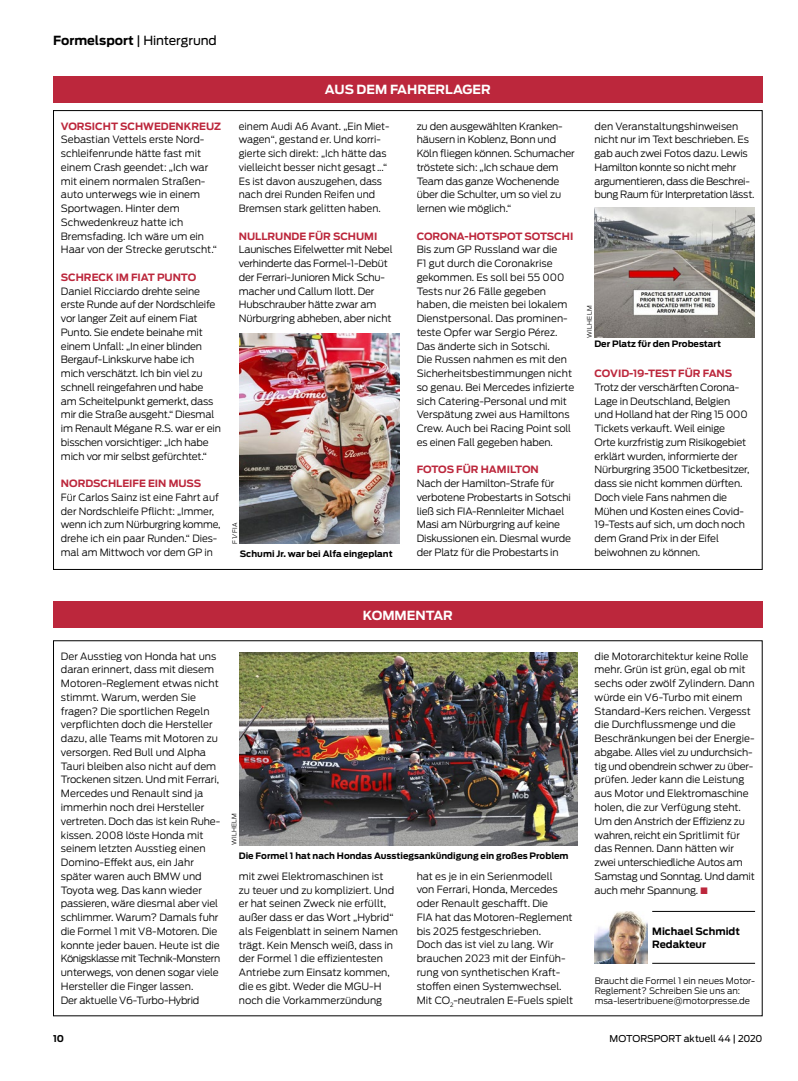
<style>
.page{position:relative;width:798px;height:1081px;background:#fff}
.page>*{position:absolute;margin:0;border:0;box-sizing:border-box;transform-origin:0 0}
.t1{font:700 12.5px "Antenna";color:#fff}
.t2{font:12.5px "Antenna";letter-spacing:-.01em;color:#000}
.t3{font:300 10px/13.8px "Antenna";letter-spacing:-.015em;color:#000}
.t4{font:700 10px "Antenna";color:#bc273c}
.t5{font:700 10px/13.8px "Antenna";color:#000}
.t6{font:9.38px "Antenna";color:#000}
.t7{font:700 9.38px "Antenna";color:#000}
.t8{font:700 8.75px "Antenna";color:#000}
.t9{font:300 8.75px/10px "Antenna";color:#000}
.t10{font:300 6.25px "Antenna";letter-spacing:.05em;color:#000}
.s1{font-weight:700}
.s2{color:#bc273c}
</style>
<div class="page">
<div style="left:53px;top:76px;width:709px;height:26px;background:#bc273c"></div>
<img style="left:594px;top:207px;width:160px;height:131px">
<img style="left:240px;top:333px;width:159px;height:210px">
<div style="left:53px;top:601px;width:709px;height:27px;background:#bc273c"></div>
<img style="left:594px;top:911px;width:53px;height:53px">
<hr style="left:652px;top:911px;width:102px;height:1px;background:#000">
<hr style="left:652px;top:963px;width:102px;height:1px;background:#000">
<img style="left:239px;top:652px;width:338px;height:193px">
<p class="t2" style="left:53px;top:33px;width:165px"><span class="s1">Formelsport</span> | Hintergrund</p>
<p class="t4" style="left:61px;top:120px;width:162px">VORSICHT SCHWEDENKREUZ</p>
<p class="t3" style="left:61px;top:133px;width:157px">Sebastian Vettels erste Nord&shy;schleifenrunde hätte fast mit einem Crash geendet: „Ich war mit einem normalen Straßen&shy;auto unterwegs wie in einem<br>Sportwagen. Hinter dem<br>Schwedenkreuz hatte ich<br>Bremsfading. Ich wäre um ein<br>Haar von der Strecke gerutscht.“</p>
<p class="t4" style="left:61px;top:271px;width:137px">SCHRECK IM FIAT PUNTO</p>
<p class="t3" style="left:61px;top:284px;width:161px">Daniel Ricciardo drehte seine erste Runde auf der Nordschleife vor langer Zeit auf einem Fiat<br>Punto. Sie endete beinahe mit einem Unfall: „In einer blinden<br>Bergauf-Linkskurve habe ich<br>mich verschätzt. Ich bin viel zu schnell reingefahren und habe am Scheitelpunkt gemerkt, dass mir die Straße ausgeht.“ Diesmal im Renault Mégane R.S. war er ein bisschen vorsichtiger: „Ich habe mich vor mir selbst gefürchtet.“</p>
<p class="t4" style="left:61px;top:477px;width:142px">NORDSCHLEIFE EIN MUSS</p>
<p class="t3" style="left:61px;top:490px;width:161px">Für Carlos Sainz ist eine Fahrt auf der Nordschleife Pflicht: „Immer, wenn ich zum Nürburgring komme, drehe ich ein paar Runden.“ Dies&shy;mal am Mittwoch vor dem GP in</p>
<p class="t1" style="left:325px;top:82px;width:167px">AUS DEM FAHRERLAGER</p>
<p class="t3" style="left:239px;top:119px;width:152px">einem Audi A6 Avant. „Ein Miet&shy;wagen“, gestand er. Und korri&shy;gierte sich direkt: „Ich hätte das vielleicht besser nicht gesagt ...“<br>Es ist davon auszugehen, dass nach drei Runden Reifen und<br>Bremsen stark gelitten haben.</p>
<p class="t4" style="left:239px;top:230px;width:140px">NULLRUNDE FÜR SCHUMI</p>
<p class="t3" style="left:239px;top:243px;width:155px">Launisches Eifelwetter mit Nebel verhinderte das Formel-1-Debüt der Ferrari-Junioren Mick Schu&shy;macher und Callum Ilott. Der<br>Hubschrauber hätte zwar am<br>Nürburgring abheben, aber nicht</p>
<p class="t10" style="left:231px;top:543px;width:22px;rotate:-90deg">F1/FIA</p>
<p class="t8" style="left:240px;top:548px;width:154px">Schumi Jr. war bei Alfa eingeplant</p>
<p class="t3" style="left:416px;top:119px;width:159px">zu den ausgewählten Kranken&shy;häusern in Koblenz, Bonn und<br>Köln fliegen können. Schumacher tröstete sich: „Ich schaue dem<br>Team das ganze Wochenende über die Schulter, um so viel zu lernen wie möglich.“</p>
<p class="t4" style="left:416px;top:230px;width:158px">CORONA-HOTSPOT SOTSCHI</p>
<p class="t3" style="left:416px;top:243px;width:159px">Bis zum GP Russland war die<br>F1 gut durch die Coronakrise gekommen. Es soll bei 55 000<br>Tests nur 26 Fälle gegeben haben, die meisten bei lokalem<br>Dienstpersonal. Das prominen&shy;teste Opfer war Sergio Pérez.<br>Das änderte sich in Sotschi.<br>Die Russen nahmen es mit den<br>Sicherheitsbestimmungen nicht so genau. Bei Mercedes infizierte sich Catering-Personal und mit<br>Verspätung zwei aus Hamiltons<br>Crew. Auch bei Racing Point soll es einen Fall gegeben haben.</p>
<p class="t4" style="left:416px;top:464px;width:123px">FOTOS FÜR HAMILTON</p>
<p class="t3" style="left:416px;top:477px;width:156px">Nach der Hamilton-Strafe für verbotene Probestarts in Sotschi ließ sich FIA-Rennleiter Michael<br>Masi am Nürburgring auf keine<br>Diskussionen ein. Diesmal wurde der Platz für die Probestarts in</p>
<p class="t3" style="left:594px;top:119px;width:161px">den Veranstaltungshinweisen nicht nur im Text beschrieben. Es gab auch zwei Fotos dazu. Lewis<br>Hamilton konnte so nicht mehr argumentieren, dass die Beschrei&shy;bung Raum für Interpretation lässt.</p>
<p class="t10" style="left:585px;top:338px;width:34px;rotate:-90deg">WILHELM</p>
<p class="t8" style="left:594px;top:338px;width:128px">Der Platz für den Probestart</p>
<p class="t4" style="left:594px;top:367px;width:139px">COVID-19-TEST FÜR FANS</p>
<p class="t3" style="left:594px;top:380px;width:156px">Trotz der verschärften Corona-<br>Lage in Deutschland, Belgien und Holland hat der Ring 15 000<br>Tickets verkauft. Weil einige<br>Orte kurzfristig zum Risikogebiet erklärt wurden, informierte der<br>Nürburgring 3500 Ticketbesitzer, dass sie nicht kommen dürften.<br>Doch viele Fans nahmen die<br>Mühen und Kosten eines Covid-<br>19-Tests auf sich, um doch noch dem Grand Prix in der Eifel beiwohnen zu können.</p>
<p class="t1" style="left:363px;top:607px;width:91px">KOMMENTAR</p>
<p class="t3" style="left:61px;top:649px;width:161px">Der Ausstieg von Honda hat uns daran erinnert, dass mit diesem<br>Motoren-Reglement etwas nicht stimmt. Warum, werden Sie fragen? Die sportlichen Regeln verpflichten doch die Hersteller dazu, alle Teams mit Motoren zu versorgen. Red Bull und Alpha<br>Tauri bleiben also nicht auf dem<br>Trockenen sitzen. Und mit Ferrari,<br>Mercedes und Renault sind ja immerhin noch drei Hersteller vertreten. Doch das ist kein Ruhe&shy;kissen. 2008 löste Honda mit seinem letzten Ausstieg einen<br>Domino-Effekt aus, ein Jahr später waren auch BMW und<br>Toyota weg. Das kann wieder passieren, wäre diesmal aber viel schlimmer. Warum? Damals fuhr die Formel 1 mit V8-Motoren. Die konnte jeder bauen. Heute ist die<br>Königsklasse mit Technik-Monstern unterwegs, von denen sogar viele<br>Hersteller die Finger lassen.<br>Der aktuelle V6-Turbo-Hybrid</p>
<p class="t10" style="left:230px;top:845px;width:34px;rotate:-90deg">WILHELM</p>
<p class="t8" style="left:239px;top:850px;width:331px">Die Formel 1 hat nach Hondas Ausstiegsankündigung ein großes Problem</p>
<p class="t3" style="left:239px;top:869px;width:161px">mit zwei Elektromaschinen ist<br>zu teuer und zu kompliziert. Und er hat seinen Zweck nie erfüllt, außer dass er das Wort „Hybrid“ als Feigenblatt in seinem Namen trägt. Kein Mensch weiß, dass in der Formel 1 die effizientesten<br>Antriebe zum Einsatz kommen, die es gibt. Weder die MGU-H noch die Vorkammerzündung</p>
<p class="t3" style="left:416px;top:869px;width:158px">hat es je in ein Serienmodell<br>von Ferrari, Honda, Mercedes oder Renault geschafft. Die<br>FIA hat das Motoren-Reglement bis 2025 festgeschrieben.<br>Doch das ist viel zu lang. Wir brauchen 2023 mit der Einfüh&shy;rung von synthetischen Kraft&shy;stoffen einen Systemwechsel.<br>Mit CO<sub>2</sub>-neutralen E-Fuels spielt</p>
<p class="t3" style="left:594px;top:649px;width:162px">die Motorarchitektur keine Rolle mehr. Grün ist grün, egal ob mit sechs oder zwölf Zylindern. Dann würde ein V6-Turbo mit einem<br>Standard-Kers reichen. Vergesst die Durchflussmenge und die<br>Beschränkungen bei der Energie&shy;abgabe. Alles viel zu undurchsich&shy;tig und obendrein schwer zu über&shy;prüfen. Jeder kann die Leistung aus Motor und Elektromaschine holen, die zur Verfügung steht.<br>Um den Anstrich der Effizienz zu wahren, reicht ein Spritlimit für das Rennen. Dann hätten wir zwei unterschiedliche Autos am<br>Samstag und Sonntag. Und damit auch mehr Spannung. <span class="s2">■</span></p>
<p class="t5" style="left:652px;top:924px;width:89px">Michael Schmidt<br>Redakteur</p>
<p class="t9" style="left:594px;top:975px;width:162px">Braucht die Formel 1 ein neues Motor-<br>Reglement? Schreiben Sie uns an: msa-lesertribuene@motorpresse.de</p>
<p class="t7" style="left:53px;top:1033px;width:12px">10</p>
<p class="t6" style="left:609px;top:1033px;width:154px">MOTORSPORT aktuell 44 | 2020</p>
</div>
